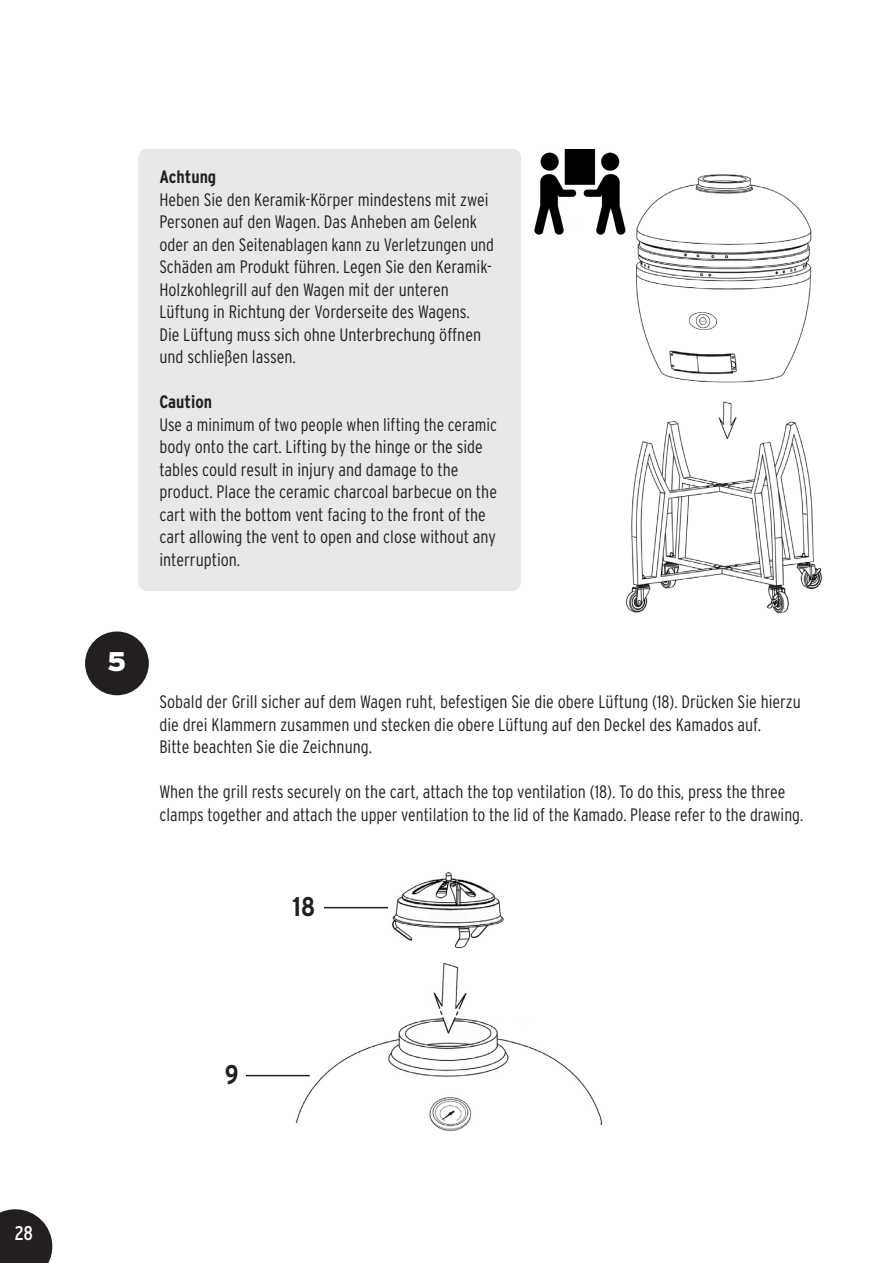
<style>
.page{position:relative;width:893px;height:1263px;background:#fff}
.page>*{position:absolute;margin:0;border:0;box-sizing:border-box;transform-origin:0 0}
.t1{font:700 condensed 27px "Interstate Plus";color:#231f20}
.t2{font:900 27px "Interstate Plus";color:#fff}
.t3{font:condensed 19.8px "Interstate Plus";color:#fff}
.t4{font:300 condensed 18px/22.5px "Interstate Plus";color:#231f20}
.t5{font:700 condensed 18px "Interstate Plus";color:#231f20}
</style>
<div class="page">
<svg style="left:0;top:1209px;width:52px;height:54px;background:#3d393a"></svg>
<div style="left:85px;top:631px;width:64px;height:64px;background:#231f20;border-radius:50%"></div>
<img style="left:276px;top:872px;width:326px;height:260px">
<hr style="left:324px;top:907px;width:64px;height:1px;background:#231f20">
<hr style="left:246px;top:1075px;width:64px;height:1px;background:#231f20">
<img style="left:598px;top:174px;width:224px;height:440px">
<div style="left:138px;top:149px;width:383px;height:442px;background:#e7e8e9;border-radius:9px"></div>
<img style="left:535px;top:149px;width:91px;height:85px">
<p class="t3" style="left:15px;top:1221px;width:20px">28</p>
<h1 class="t2" style="left:107px;top:646px;width:21px">5</h1>
<p class="t5" style="left:159px;top:166px;width:58px">Achtung</p>
<p class="t4" style="left:159px;top:188px;width:336px">Heben Sie den Keramik-Körper mindestens mit zwei Personen auf den Wagen. Das Anheben am Gelenk oder an den Seitenablagen kann zu Verletzungen und Schäden am Produkt führen. Legen Sie den Keramik-Holzkohlegrill auf den Wagen mit der unteren Lüftung in Richtung der Vorderseite des Wagens.<br>Die Lüftung muss sich ohne Unterbrechung öffnen und schließen lassen.</p>
<p class="t5" style="left:159px;top:391px;width:54px">Caution</p>
<p class="t4" style="left:159px;top:413px;width:339px">Use a minimum of two people when lifting the ceramic body onto the cart. Lifting by the hinge or the side tables could result in injury and damage to the product. Place the ceramic charcoal barbecue on the cart with the bottom vent facing to the front of the cart allowing the vent to open and close without any interruption.</p>
<h1 class="t1" style="left:186px;top:229px;width:16px">A</h1>
<p class="t4" style="left:159px;top:691px;width:643px">Sobald der Grill sicher auf dem Wagen ruht, befestigen Sie die obere Lüftung (18). Drücken Sie hierzu die drei Klammern zusammen und stecken die obere Lüftung auf den Deckel des Kamados auf.<br>Bitte beachten Sie die Zeichnung.</p>
<p class="t4" style="left:159px;top:781px;width:645px">When the grill rests securely on the cart, attach the top ventilation (18). To do this, press the three clamps together and attach the upper ventilation to the lid of the Kamado. Please refer to the drawing.</p>
<h1 class="t1" style="left:293px;top:891px;width:24px">18</h1>
<h1 class="t1" style="left:225px;top:1059px;width:15px">9</h1>
</div>
